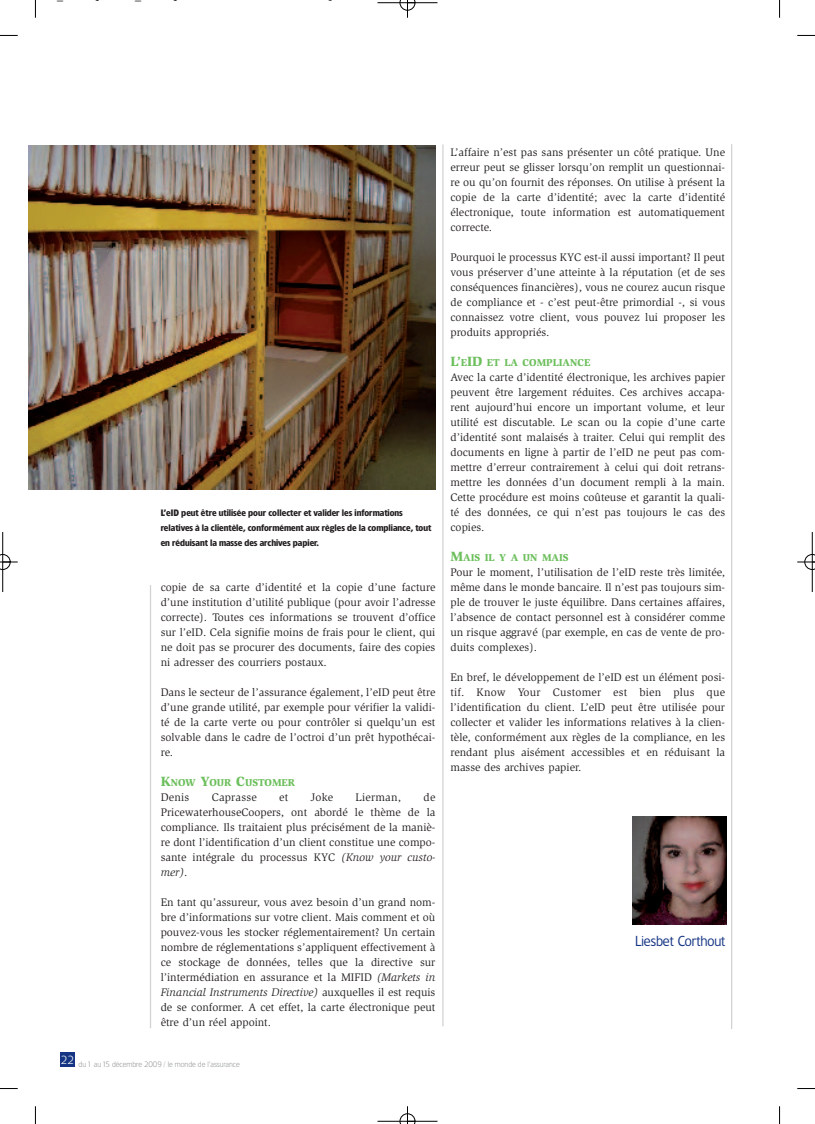
<style>
.page{position:relative;width:815px;height:1124px;background:#fff}
.page>*{position:absolute;margin:0;border:0;box-sizing:border-box;transform-origin:0 0}
.t1{font:13.75px "TF Forever";color:#153584}
.t2{font:11.25px/15px "Slimbach";color:#231f20;text-align:justify}
.t3{font:11.25px "Slimbach";letter-spacing:.02em;color:#231f20}
.t4{font:900 10.25px "Slimbach";color:#6dbf5d}
.t5{font:10px "Courier";color:#000}
.t6{font:700 8.75px/15px "TF Forever";color:#231f20}
.t7{font:300 7.5px "TF Forever";color:#939598}
.s1{font-size:13.75px}
.s2{font-style:italic}
</style>
<div class="page">
<hr style="left:442px;top:144px;width:2px;height:882px;background:#d1d2d4">
<hr style="left:731px;top:144px;width:1px;height:884px;background:#d1d2d4">
<hr style="left:150px;top:585px;width:1px;height:443px;background:#d1d2d4">
<img style="left:28px;top:145px;width:408px;height:344px">
<img style="left:633px;top:816px;width:93px;height:108px">
<div style="left:60px;top:1052px;width:15px;height:14px;background:#153584"></div>
<svg style="left:35px;top:0;width:1px;height:18px"></svg>
<svg style="left:0;top:35px;width:18px;height:1px"></svg>
<svg style="left:779px;top:0;width:1px;height:18px"></svg>
<svg style="left:797px;top:35px;width:18px;height:1px"></svg>
<svg style="left:35px;top:1106px;width:1px;height:17px"></svg>
<svg style="left:0;top:1088px;width:18px;height:1px"></svg>
<svg style="left:779px;top:1106px;width:1px;height:17px"></svg>
<svg style="left:797px;top:1088px;width:18px;height:1px"></svg>
<hr style="left:377px;top:3px;width:60px;height:1px;background:#000">
<hr style="left:377px;top:1120px;width:60px;height:1px;background:#000">
<hr style="left:3px;top:532px;width:1px;height:60px;background:#000">
<hr style="left:812px;top:532px;width:1px;height:60px;background:#000">
<svg style="left:400px;top:0;width:15px;height:18px"></svg>
<svg style="left:400px;top:1106px;width:15px;height:17px"></svg>
<svg style="left:0;top:554px;width:18px;height:15px"></svg>
<svg style="left:797px;top:554px;width:18px;height:15px"></svg>
<p class="t5" style="left:57px;top:-9px;width:7px">_</p>
<p class="t5" style="left:135px;top:-9px;width:7px">_</p>
<p class="t6" style="left:161px;top:506px;width:272px">L’eID peut être utilisée pour collecter et valider les informations relatives à la clientèle, conformément aux règles de la compliance, tout en réduisant la masse des archives papier.</p>
<p class="t2" style="left:161px;top:580px;width:276px">copie de sa carte d’identité et la copie d’une facture d’une institution d’utilité publique (pour avoir l’adresse correcte). Toutes ces informations se trouvent d’office sur l’eID. Cela signifie moins de frais pour le client, qui ne doit pas se procurer des documents, faire des copies ni adresser des courriers postaux.</p>
<p class="t2" style="left:161px;top:685px;width:276px">Dans le secteur de l’assurance également, l’eID peut être d’une grande utilité, par exemple pour vérifier la validi&shy;té de la carte verte ou pour contrôler si quelqu’un est solvable dans le cadre de l’octroi d’un prêt hypothécai&shy;re.</p>
<p class="t4" style="left:161px;top:778px;width:136px"><span class="s1">K</span>NOW <span class="s1">Y</span>OUR <span class="s1">C</span>USTOMER</p>
<p class="t2" style="left:161px;top:790px;width:30px">Denis</p>
<p class="t3" style="left:212px;top:792px;width:47px">Caprasse</p>
<p class="t2" style="left:279px;top:790px;width:11px">et</p>
<p class="t2" style="left:311px;top:790px;width:24px">Joke</p>
<p class="t3" style="left:356px;top:792px;width:47px">Lierman,</p>
<p class="t2" style="left:161px;top:790px;width:276px;text-indent:263px">de PricewaterhouseCoopers, ont abordé le thème de la compliance. Ils traitaient plus précisément de la maniè&shy;re dont l’identification d’un client constitue une compo&shy;sante intégrale du processus KYC <span class="s2">(Know your custo&shy;mer)</span>.</p>
<p class="t2" style="left:161px;top:895px;width:276px">En tant qu’assureur, vous avez besoin d’un grand nom&shy;bre d’informations sur votre client. Mais comment et où pouvez-vous les stocker réglementairement? Un certain nombre de réglementations s’appliquent effectivement à ce stockage de données, telles que la directive sur l’intermédiation en assurance et la MIFID <span class="s2">(Markets in Financial Instruments Directive)</span> auxquelles il est requis de se conformer. A cet effet, la carte électronique peut être d’un réel appoint.</p>
<p class="t7" style="left:61px;top:1061px;width:180px"><sup>22</sup> du 1 au 15 décembre 2009 / le monde de l’assurance</p>
<p class="t2" style="left:450px;top:145px;width:276px">L’affaire n’est pas sans présenter un côté pratique. Une erreur peut se glisser lorsqu’on remplit un questionnai&shy;re ou qu’on fournit des réponses. On utilise à présent la copie de la carte d’identité; avec la carte d’identité électronique, toute information est automatiquement correcte.</p>
<p class="t2" style="left:450px;top:250px;width:276px">Pourquoi le processus KYC est-il aussi important? Il peut vous préserver d’une atteinte à la réputation (et de ses conséquences financières), vous ne courez aucun risque de compliance et - c’est peut-être primordial -, si vous connaissez votre client, vous pouvez lui proposer les produits appropriés.</p>
<p class="t4" style="left:450px;top:358px;width:142px"><span class="s1">L’</span>E<span class="s1">ID</span> ET LA COMPLIANCE</p>
<p class="t2" style="left:450px;top:370px;width:276px">Avec la carte d’identité électronique, les archives papier peuvent être largement réduites. Ces archives accapa&shy;rent aujourd’hui encore un important volume, et leur utilité est discutable. Le scan ou la copie d’une carte d’identité sont malaisés à traiter. Celui qui remplit des documents en ligne à partir de l’eID ne peut pas com&shy;mettre d’erreur contrairement à celui qui doit retrans&shy;mettre les données d’un document rempli à la main.<br>Cette procédure est moins coûteuse et garantit la quali&shy;té des données, ce qui n’est pas toujours le cas des copies.</p>
<p class="t4" style="left:450px;top:553px;width:120px"><span class="s1">M</span>AIS IL Y A UN MAIS</p>
<p class="t2" style="left:450px;top:565px;width:276px">Pour le moment, l’utilisation de l’eID reste très limitée, même dans le monde bancaire. Il n’est pas toujours sim&shy;ple de trouver le juste équilibre. Dans certaines affaires, l’absence de contact personnel est à considérer comme un risque aggravé (par exemple, en cas de vente de pro&shy;duits complexes).</p>
<p class="t2" style="left:450px;top:670px;width:276px">En bref, le développement de l’eID est un élément posi&shy;tif. Know Your Customer est bien plus que l’identification du client. L’eID peut être utilisée pour collecter et valider les informations relatives à la clien&shy;tèle, conformément aux règles de la compliance, en les rendant plus aisément accessibles et en réduisant la masse des archives papier.</p>
<p class="t1" style="left:635px;top:936px;width:92px">Liesbet Corthout</p>
</div>
